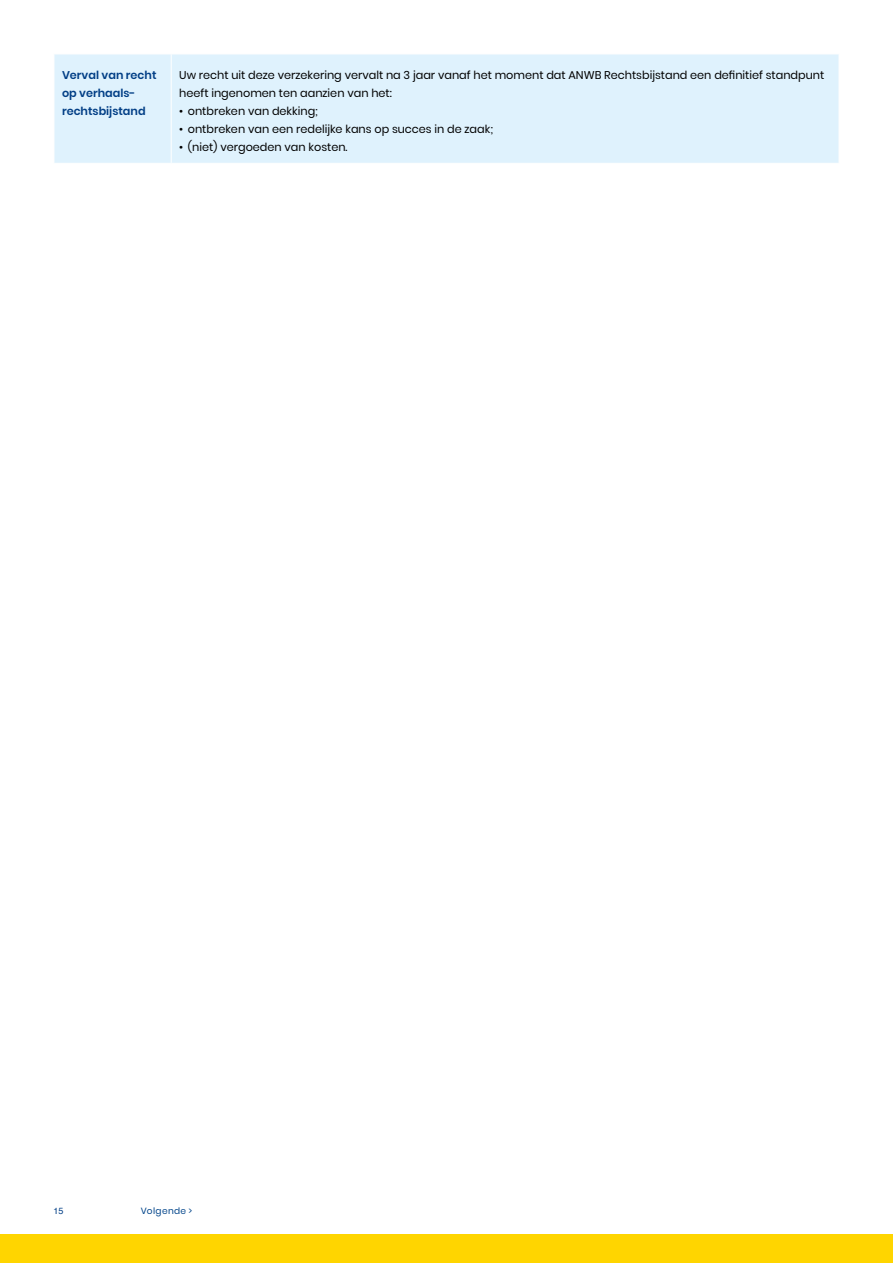
<style>
.page{position:relative;width:893px;height:1263px;background:#fff}
.page>*{position:absolute;margin:0;border:0;box-sizing:border-box;transform-origin:0 0}
.t1{font:11.25px/18px "Poppins";color:#000}
.t2{font:600 11.25px/18px "Poppins";color:#023f86}
.t3{font:9px "Poppins";letter-spacing:.04em;color:#00448a}
.t4{font:9px "Helvetica";color:#023f86}
</style>
<div class="page">
<div style="left:0;top:1234px;width:893px;height:29px;background:#ffd500"></div>
<div style="left:55px;top:55px;width:784px;height:108px;background:#dff2fd"></div>
<hr style="left:171px;top:54px;width:1px;height:109px;background:#fff">
<p class="t2" style="left:62px;top:66px;width:96px">Verval van recht op verhaals&shy;rechtsbijstand</p>
<p class="t1" style="left:179px;top:66px;width:646px">Uw recht uit deze verzekering vervalt na 3 jaar vanaf het moment dat ANWB Rechtsbijstand een definitief standpunt heeft ingenomen ten aanzien van het:</p>
<p class="t1" style="left:179px;top:102px;width:140px">• ontbreken van dekking;</p>
<p class="t1" style="left:179px;top:120px;width:315px">• ontbreken van een redelijke kans op succes in de zaak;</p>
<p class="t1" style="left:179px;top:138px;width:170px">• (niet) vergoeden van kosten.</p>
<p class="t4" style="left:54px;top:1204px;width:11px">15</p>
<p class="t3" style="left:141px;top:1206px;width:53px">Volgende &gt;</p>
</div>
